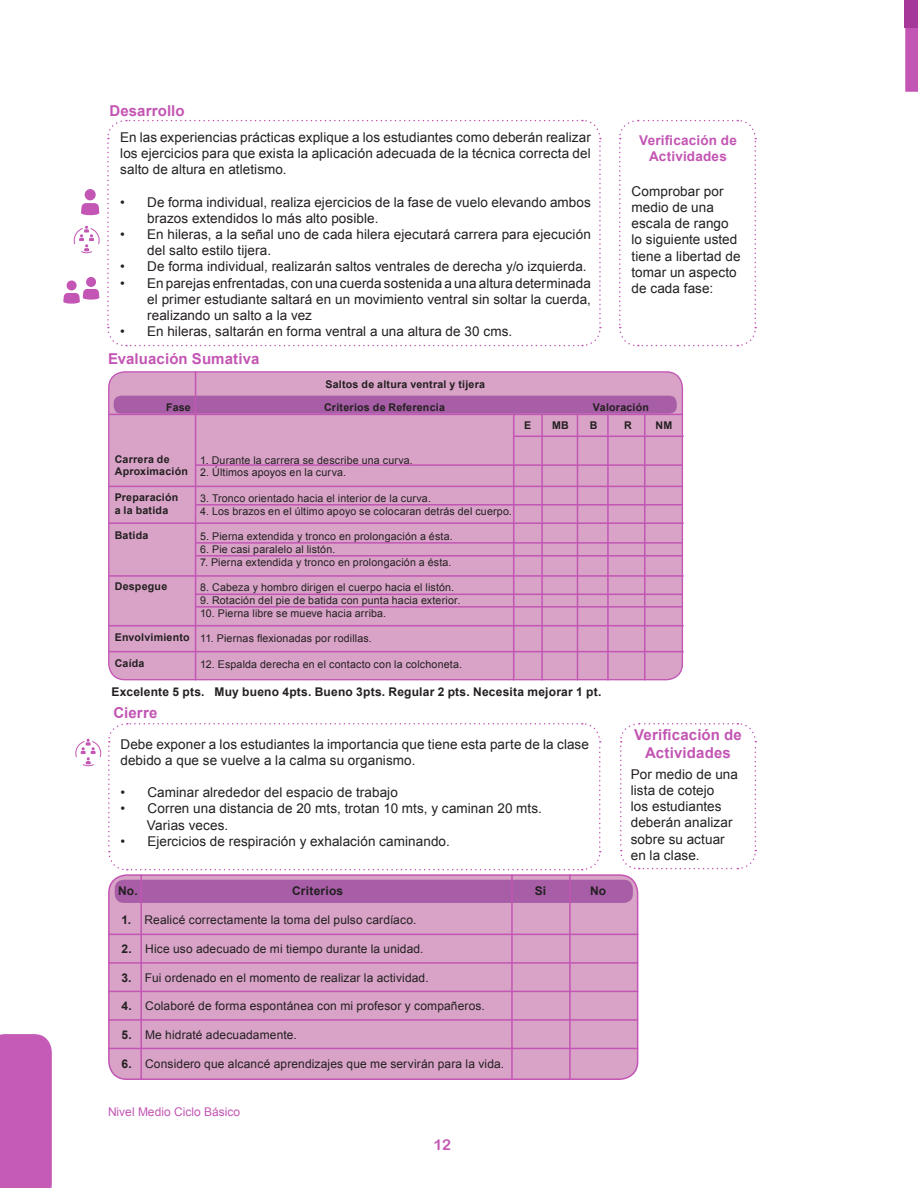
<style>
.page{position:relative;width:918px;height:1188px;background:#fff}
.page>*{position:absolute;margin:0;border:0;box-sizing:border-box;transform-origin:0 0}
.texto_de_tablas{font:700 15px "Arial";letter-spacing:.01em;color:#c355b4}
.t1{font:15px "Arial Rounded MT Bold";color:#c355b4}
.texto_de_tablas-2{font:13.5px/16.2px "Arial";letter-spacing:.005em;color:#231f20}
.texto_de_tablas-3{font:700 13.5px "Arial";letter-spacing:.015em;color:#c355b4}
.texto_de_tablas-4{font:12px "Arial";letter-spacing:.01em;color:#231f20}
.texto_de_tablas-5{font:700 12px "Arial";letter-spacing:.02em;color:#231f20}
.t2{font:12px "Arial";color:#c355b4}
.texto_de_tablas-6{font:10.65px "Arial";letter-spacing:.015em;color:#231f20}
.texto_de_tablas-7{font:700 10.65px "Arial";letter-spacing:.02em;color:#231f20}
.s1{font-weight:700}
</style>
<div class="page">
<svg style="left:619px;top:119px;width:138px;height:228px"></svg>
<svg style="left:107px;top:119px;width:494px;height:228px"></svg>
<div style="left:109px;top:372px;width:573px;height:308px;background:#d8a3c7;border-radius:16px"></div>
<div style="left:114px;top:396px;width:563px;height:18px;background:#a75ea6;border-radius:8px"></div>
<svg style="left:108px;top:723px;width:493px;height:148px"></svg>
<svg style="left:620px;top:723px;width:137px;height:147px"></svg>
<div style="left:109px;top:875px;width:529px;height:204px;background:#d8a3c7;border-radius:18px"></div>
<div style="left:108px;top:874px;width:530px;height:206px;border:2px solid #c355b4;border-radius:18px"></div>
<div style="left:115px;top:880px;width:518px;height:23px;background:#a75ea6;border-radius:9px"></div>
<svg style="left:74px;top:226px;width:26px;height:27px"></svg>
<div style="left:85px;top:189px;width:11px;height:11px;background:#c355b4;border-radius:50%"></div>
<svg style="left:81px;top:203px;width:18px;height:12px"></svg>
<svg style="left:75px;top:739px;width:26px;height:27px"></svg>
<div style="left:67px;top:280px;width:10px;height:10px;background:#c355b4;border-radius:50%"></div>
<div style="left:86px;top:277px;width:10px;height:10px;background:#c355b4;border-radius:50%"></div>
<svg style="left:63px;top:289px;width:36px;height:15px"></svg>
<hr style="left:108px;top:414px;width:575px;height:1px;background:#c355b4">
<hr style="left:108px;top:486px;width:575px;height:1px;background:#c355b4">
<hr style="left:196px;top:464px;width:487px;height:2px;background:#c355b4">
<hr style="left:196px;top:504px;width:487px;height:2px;background:#c355b4">
<hr style="left:196px;top:542px;width:487px;height:2px;background:#c355b4">
<hr style="left:196px;top:555px;width:487px;height:2px;background:#c355b4">
<hr style="left:195px;top:594px;width:487px;height:1px;background:#c355b4">
<hr style="left:196px;top:606px;width:487px;height:2px;background:#c355b4">
<hr style="left:513px;top:436px;width:171px;height:1px;background:#c355b4">
<hr style="left:109px;top:522px;width:575px;height:2px;background:#c355b4">
<hr style="left:109px;top:575px;width:575px;height:2px;background:#c355b4">
<hr style="left:109px;top:625px;width:575px;height:1px;background:#c355b4">
<hr style="left:109px;top:651px;width:575px;height:1px;background:#c355b4">
<hr style="left:108px;top:934px;width:530px;height:1px;background:#c355b4">
<hr style="left:108px;top:962px;width:530px;height:2px;background:#c355b4">
<hr style="left:108px;top:991px;width:530px;height:1px;background:#c355b4">
<hr style="left:108px;top:1019px;width:530px;height:2px;background:#c355b4">
<hr style="left:108px;top:1048px;width:530px;height:1px;background:#c355b4">
<hr style="left:195px;top:371px;width:1px;height:309px;background:#c355b4">
<hr style="left:513px;top:414px;width:1px;height:266px;background:#c355b4">
<hr style="left:541px;top:414px;width:2px;height:266px;background:#c355b4">
<hr style="left:577px;top:414px;width:1px;height:266px;background:#c355b4">
<hr style="left:607px;top:414px;width:2px;height:266px;background:#c355b4">
<hr style="left:644px;top:414px;width:2px;height:266px;background:#c355b4">
<hr style="left:140px;top:874px;width:2px;height:206px;background:#c355b4">
<hr style="left:569px;top:874px;width:2px;height:206px;background:#c355b4">
<hr style="left:511px;top:874px;width:2px;height:206px;background:#c355b4">
<svg style="left:905px;top:28px;width:13px;height:64px"></svg>
<div style="left:904px;top:0;width:14px;height:28px;background:#a53898"></div>
<div style="left:0;top:1034px;width:52px;height:154px;background:#c55bb6"></div>
<p class="texto_de_tablas" style="left:109px;top:100px;width:77px">Desarrollo</p>
<p class="texto_de_tablas-2" style="left:120px;top:129px;width:472px;text-align:justify">En las experiencias prácticas explique a los estudiantes como deberán realizar los ejercicios para que exista la aplicación adecuada de la técnica correcta del salto de altura en atletismo.</p>
<p class="texto_de_tablas-2" style="left:147px;top:194px;width:445px;text-indent:-27px">• De forma individual, realiza ejercicios de la fase de vuelo elevando ambos brazos extendidos lo más alto posible.</p>
<p class="texto_de_tablas-2" style="left:147px;top:226px;width:445px;text-indent:-27px">• En hileras, a la señal uno de cada hilera ejecutará carrera para ejecución del salto estilo tijera.</p>
<p class="texto_de_tablas-2" style="left:120px;top:259px;width:468px">• De forma individual, realizarán saltos ventrales de derecha y/o izquierda.</p>
<p class="texto_de_tablas-2" style="left:147px;top:275px;width:445px;text-align:justify;text-indent:-27px">• En parejas enfrentadas, con una cuerda sostenida a una altura determinada el primer estudiante saltará en un movimiento ventral sin soltar la cuerda, realizando un salto a la vez</p>
<p class="texto_de_tablas-2" style="left:120px;top:324px;width:394px">• En hileras, saltarán en forma ventral a una altura de 30 cms.</p>
<p class="texto_de_tablas" style="left:108px;top:349px;width:153px">Evaluación Sumativa</p>
<p class="texto_de_tablas-7" style="left:325px;top:377px;width:161px">Saltos de altura ventral y tijera</p>
<p class="texto_de_tablas-3" style="left:639px;top:131px;width:99px">Verificación de</p>
<p class="texto_de_tablas-3" style="left:649px;top:148px;width:79px">Actividades</p>
<p class="texto_de_tablas-2" style="left:632px;top:183px;width:111px">Comprobar por medio de una escala de rango lo siguiente usted tiene a libertad de tomar un aspecto de cada fase:</p>
<p class="texto_de_tablas-7" style="left:166px;top:400px;width:26px">Fase</p>
<p class="texto_de_tablas-7" style="left:324px;top:400px;width:122px">Criterios de Referencia</p>
<p class="texto_de_tablas-7" style="left:593px;top:400px;width:58px">Valoración</p>
<p class="texto_de_tablas-7" style="left:524px;top:418px;width:9px">E</p>
<p class="texto_de_tablas-7" style="left:552px;top:418px;width:18px">MB</p>
<p class="texto_de_tablas-7" style="left:590px;top:418px;width:9px">B</p>
<p class="texto_de_tablas-7" style="left:624px;top:418px;width:9px">R</p>
<p class="texto_de_tablas-7" style="left:655px;top:418px;width:18px">NM</p>
<p class="texto_de_tablas-7" style="left:115px;top:452px;width:57px">Carrera de</p>
<p class="texto_de_tablas-7" style="left:115px;top:464px;width:75px">Aproximación</p>
<p class="texto_de_tablas-7" style="left:115px;top:490px;width:65px">Preparación</p>
<p class="texto_de_tablas-7" style="left:115px;top:503px;width:55px">a la batida</p>
<p class="texto_de_tablas-7" style="left:115px;top:528px;width:35px">Batida</p>
<p class="texto_de_tablas-6" style="left:200px;top:453px;width:214px">1. Durante la carrera se describe una curva.</p>
<p class="texto_de_tablas-6" style="left:200px;top:466px;width:147px">2. Últimos apoyos en la curva.</p>
<p class="texto_de_tablas-6" style="left:200px;top:491px;width:232px">3. Tronco orientado hacia el interior de la curva.</p>
<p class="texto_de_tablas-6" style="left:200px;top:504px;width:313px">4. Los brazos en el último apoyo se colocaran detrás del cuerpo.</p>
<p class="texto_de_tablas-6" style="left:200px;top:530px;width:254px">5. Pierna extendida y tronco en prolongación a ésta.</p>
<p class="texto_de_tablas-6" style="left:200px;top:542px;width:137px">6. Pie casi paralelo al listón.</p>
<p class="texto_de_tablas-6" style="left:200px;top:555px;width:253px">7. Pierna extendida y tronco en prolongación a ésta.</p>
<p class="texto_de_tablas-6" style="left:200px;top:581px;width:256px">8. Cabeza y hombro dirigen el cuerpo hacia el listón.</p>
<p class="texto_de_tablas-6" style="left:200px;top:593px;width:262px">9. Rotación del pie de batida con punta hacia exterior.</p>
<p class="texto_de_tablas-6" style="left:200px;top:606px;width:188px">10. Pierna libre se mueve hacia arriba.</p>
<p class="texto_de_tablas-6" style="left:200px;top:632px;width:173px">11. Piernas flexionadas por rodillas.</p>
<p class="texto_de_tablas-6" style="left:200px;top:657px;width:263px">12. Espalda derecha en el contacto con la colchoneta.</p>
<p class="texto_de_tablas-5" style="left:111px;top:684px;width:492px">Excelente 5 pts. Muy bueno 4pts. Bueno 3pts. Regular 2 pts. Necesita mejorar 1 pt.</p>
<p class="texto_de_tablas" style="left:113px;top:702px;width:46px">Cierre</p>
<p class="texto_de_tablas-2" style="left:120px;top:736px;width:470px">Debe exponer a los estudiantes la importancia que tiene esta parte de la clase debido a que se vuelve a la calma su organismo.</p>
<p class="texto_de_tablas-2" style="left:120px;top:784px;width:279px">• Caminar alrededor del espacio de trabajo</p>
<p class="texto_de_tablas-2" style="left:120px;top:801px;width:423px">• Corren una distancia de 20 mts, trotan 10 mts, y caminan 20 mts.</p>
<p class="texto_de_tablas-2" style="left:147px;top:817px;width:83px">Varias veces.</p>
<p class="texto_de_tablas-2" style="left:120px;top:833px;width:331px">• Ejercicios de respiración y exhalación caminando.</p>
<p class="texto_de_tablas-7" style="left:115px;top:579px;width:54px">Despegue</p>
<p class="texto_de_tablas-7" style="left:115px;top:631px;width:76px">Envolvimiento</p>
<p class="texto_de_tablas-7" style="left:115px;top:656px;width:31px">Caída</p>
<p class="texto_de_tablas" style="left:634px;top:725px;width:109px">Verificación de</p>
<p class="texto_de_tablas" style="left:645px;top:743px;width:87px">Actividades</p>
<p class="texto_de_tablas-2" style="left:631px;top:766px;width:109px">Por medio de una lista de cotejo<br>los estudiantes deberán analizar sobre su actuar en la clase.</p>
<p class="texto_de_tablas-5" style="left:118px;top:883px;width:21px">No.</p>
<p class="texto_de_tablas-5" style="left:292px;top:883px;width:53px">Criterios</p>
<p class="texto_de_tablas-5" style="left:535px;top:883px;width:13px">Si</p>
<p class="texto_de_tablas-5" style="left:590px;top:883px;width:18px">No</p>
<p class="texto_de_tablas-4" style="left:121px;top:912px;width:296px"><span class="s1">1.</span> Realicé correctamente la toma del pulso cardíaco.</p>
<p class="texto_de_tablas-4" style="left:121px;top:941px;width:304px"><span class="s1">2.</span> Hice uso adecuado de mi tiempo durante la unidad.</p>
<p class="texto_de_tablas-4" style="left:121px;top:970px;width:309px"><span class="s1">3.</span> Fui ordenado en el momento de realizar la actividad.</p>
<p class="texto_de_tablas-4" style="left:121px;top:998px;width:365px"><span class="s1">4.</span> Colaboré de forma espontánea con mi profesor y compañeros.</p>
<p class="texto_de_tablas-4" style="left:121px;top:1027px;width:177px"><span class="s1">5.</span> Me hidraté adecuadamente.</p>
<p class="texto_de_tablas-4" style="left:121px;top:1056px;width:384px"><span class="s1">6.</span> Considero que alcancé aprendizajes que me servirán para la vida.</p>
<p class="t2" style="left:108px;top:1104px;width:134px">Nivel Medio Ciclo Básico</p>
<p class="t1" style="left:433px;top:1135px;width:19px">12</p>
</div>
